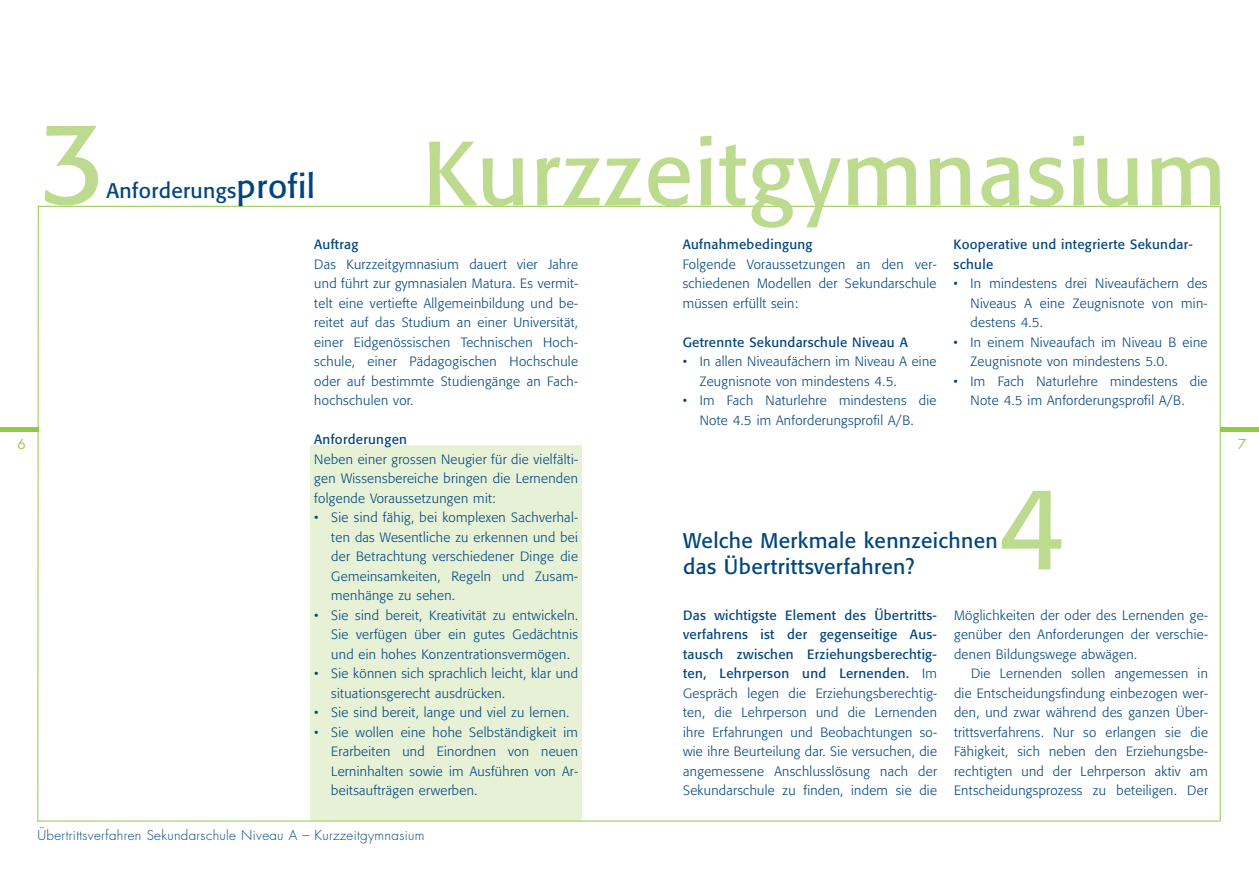
<style>
.page{position:relative;width:1259px;height:893px;background:#fff}
.page>*{position:absolute;margin:0;border:0;box-sizing:border-box;transform-origin:0 0}
.t1{font:115.5px "Formata BQ";color:#bddb8f}
.t2{font:90px "Formata BQ";letter-spacing:.02em;color:#bddb8f}
.t3{font:21px "Formata BQ";letter-spacing:.02em;color:#01457f}
.t4{font:300 13.35px/19.5px "Formata BQ";letter-spacing:.025em;color:#01457f;text-align:justify}
.t5{font:13.35px/19.5px "Formata BQ";letter-spacing:.025em;color:#01457f}
.t6{font:300 13.35px "Futura";letter-spacing:.025em;color:#01457f}
.t7{font:13.35px "Futura";color:#92c947}
.s1{font-size:33px}
.s2{font-weight:400}
</style>
<div class="page">
<div style="left:310px;top:445px;width:272px;height:376px;background:#e6f1d6"></div>
<div style="left:1220px;top:427px;width:39px;height:5px;background:#92c947"></div>
<div style="left:0;top:427px;width:38px;height:5px;background:#92c947"></div>
<hr style="left:37px;top:206px;width:2px;height:616px;background:#92c947">
<hr style="left:38px;top:821px;width:1182px;height:1px;background:#92c947">
<hr style="left:1219px;top:206px;width:1px;height:615px;background:#92c947">
<hr style="left:38px;top:206px;width:1182px;height:1px;background:#92c947">
<h1 class="t1" style="left:39px;top:100px;width:69px">3</h1>
<h3 class="t3" style="left:107px;top:179px;width:210px">Anforderungs<span class="s1">profil</span></h3>
<h2 class="t2" style="left:423px;top:124px;width:805px">Kurzzeitgymnasium</h2>
<p class="t5" style="left:953px;top:235px;width:241px">Kooperative und integrierte Sekundar&shy;schule</p>
<p class="t4" style="left:970px;top:274px;width:238px;text-indent:-17px">• In mindestens drei Niveaufächern des Niveaus A eine Zeugnisnote von min&shy;destens 4.5.</p>
<p class="t4" style="left:970px;top:332px;width:238px;text-indent:-17px">• In einem Niveaufach im Niveau B eine<br>Zeugnisnote von mindestens 5.0.</p>
<p class="t4" style="left:953px;top:371px;width:255px;text-align:center">• Im Fach Naturlehre mindestens die<br>Note 4.5 im Anforderungsprofil A/B.</p>
<p class="t5" style="left:682px;top:235px;width:131px">Aufnahmebedingung</p>
<p class="t4" style="left:682px;top:254px;width:255px">Folgende Voraussetzungen an den ver&shy;schiedenen Modellen der Sekundarschule müssen erfüllt sein:</p>
<p class="t5" style="left:682px;top:332px;width:227px">Getrennte Sekundarschule Niveau A</p>
<p class="t4" style="left:699px;top:352px;width:238px;text-indent:-17px">• In allen Niveaufächern im Niveau A eine<br>Zeugnisnote von mindestens 4.5.</p>
<p class="t4" style="left:682px;top:391px;width:255px;text-align:center">• Im Fach Naturlehre mindestens die<br>Note 4.5 im Anforderungsprofil A/B.</p>
<p class="t5" style="left:314px;top:235px;width:46px">Auftrag</p>
<p class="t4" style="left:314px;top:254px;width:265px">Das Kurzzeitgymnasium dauert vier Jahre und führt zur gymnasialen Matura. Es vermit&shy;telt eine vertiefte Allgemeinbildung und be&shy;reitet auf das Studium an einer Universität, einer Eidgenössischen Technischen Hoch&shy;schule, einer Pädagogischen Hochschule oder auf bestimmte Studiengänge an Fach&shy;hochschulen vor.</p>
<p class="t5" style="left:314px;top:430px;width:94px">Anforderungen</p>
<p class="t4" style="left:314px;top:449px;width:265px">Neben einer grossen Neugier für die vielfälti&shy;gen Wissensbereiche bringen die Lernenden folgende Voraussetzungen mit:</p>
<p class="t4" style="left:331px;top:508px;width:248px;text-indent:-17px">• Sie sind fähig, bei komplexen Sachverhal&shy;ten das Wesentliche zu erkennen und bei der Betrachtung verschiedener Dinge die Gemeinsamkeiten, Regeln und Zusam&shy;menhänge zu sehen.</p>
<p class="t4" style="left:331px;top:605px;width:248px;text-indent:-17px">• Sie sind bereit, Kreativität zu entwickeln.<br>Sie verfügen über ein gutes Gedächtnis und ein hohes Konzentrationsvermögen.</p>
<p class="t4" style="left:331px;top:664px;width:248px;text-indent:-17px">• Sie können sich sprachlich leicht, klar und situationsgerecht ausdrücken.</p>
<p class="t4" style="left:314px;top:703px;width:256px">• Sie sind bereit, lange und viel zu lernen.</p>
<p class="t4" style="left:331px;top:722px;width:248px;text-indent:-17px">• Sie wollen eine hohe Selbständigkeit im Erarbeiten und Einordnen von neuen Lerninhalten sowie im Ausführen von Ar&shy;beitsaufträgen erwerben.</p>
<p class="t7" style="left:18px;top:438px;width:10px">6</p>
<p class="t7" style="left:1238px;top:438px;width:10px">7</p>
<h1 class="t1" style="left:998px;top:465px;width:69px">4</h1>
<h3 class="t3" style="left:683px;top:529px;width:316px">Welche Merkmale kennzeichnen</h3>
<h3 class="t3" style="left:683px;top:555px;width:233px">das Übertrittsverfahren?</h3>
<p class="t4" style="left:683px;top:605px;width:255px"><span class="s2">Das wichtigste Element des Übertritts&shy;verfahrens ist der gegenseitige Aus&shy;tausch zwischen Erziehungsberechtig&shy;ten, Lehrperson und Lernenden.</span> Im Gespräch legen die Erziehungsberechtig&shy;ten, die Lehrperson und die Lernenden ihre Erfahrungen und Beobachtungen so&shy;wie ihre Beurteilung dar. Sie versuchen, die angemessene Anschlusslösung nach der Sekundarschule zu finden, indem sie die</p>
<p class="t4" style="left:954px;top:605px;width:255px">Möglichkeiten der oder des Lernenden ge&shy;genüber den Anforderungen der verschie&shy;denen Bildungswege abwägen.</p>
<p class="t4" style="left:954px;top:664px;width:255px;text-indent:17px">Die Lernenden sollen angemessen in die Entscheidungsfindung einbezogen wer&shy;den, und zwar während des ganzen Über&shy;trittsverfahrens. Nur so erlangen sie die Fähigkeit, sich neben den Erziehungsbe&shy;rechtigten und der Lehrperson aktiv am Entscheidungsprozess zu beteiligen. Der</p>
<p class="t6" style="left:37px;top:829px;width:388px">Übertrittsverfahren Sekundarschule Niveau A – Kurzzeitgymnasium</p>
</div>
